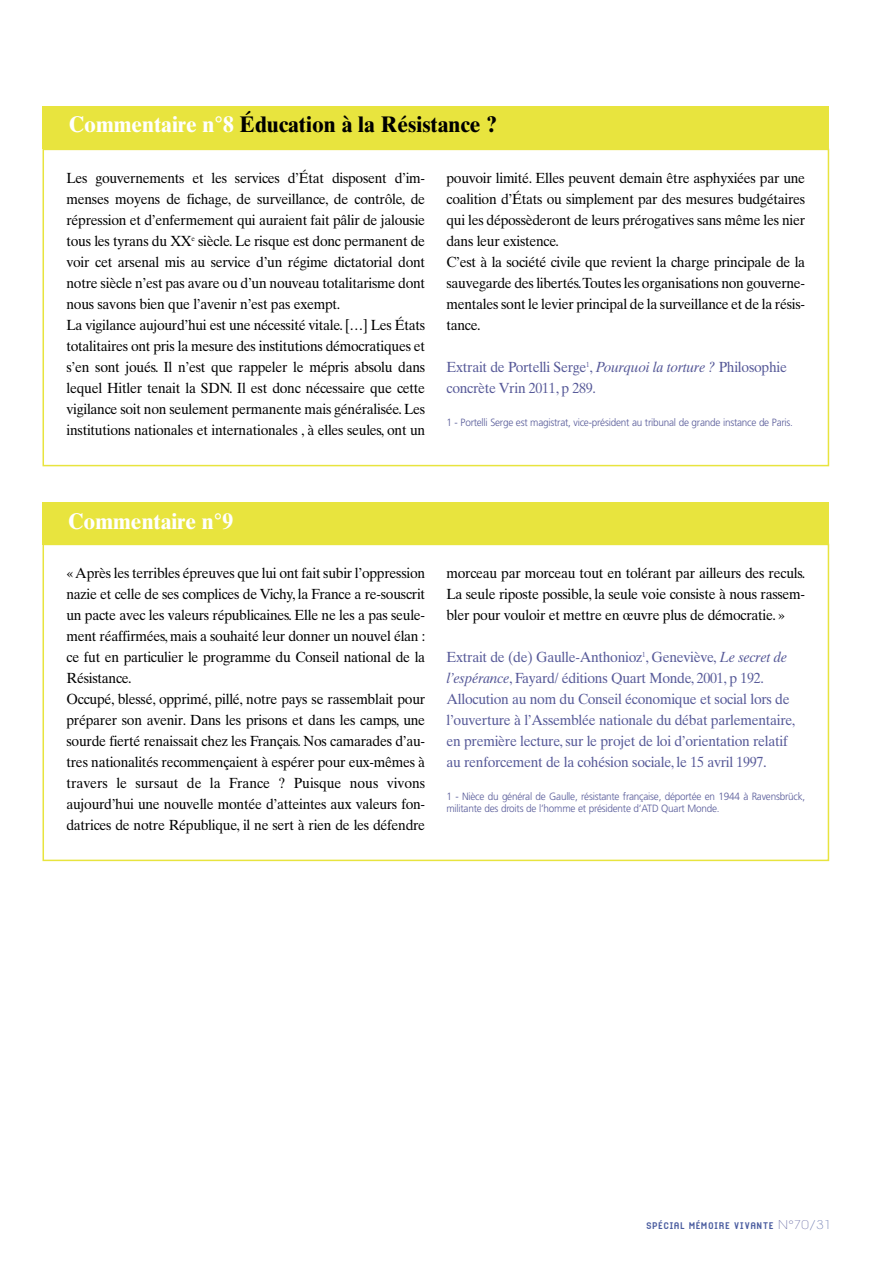
<style>
.page{position:relative;width:893px;height:1263px;background:#fff}
.page>*{position:absolute;margin:0;border:0;box-sizing:border-box;transform-origin:0 0}
.t1{font:700 22.5px "Times Ten";color:#000;scale:.95 1}
.t2{font:700 22.5px "Times Ten";color:#fff;scale:.95 1}
.t3{font:14.7px/21px "Times Ten";letter-spacing:-.02em;color:#000;scale:.95 1}
.t4{font:14.7px/21px "Times Ten";letter-spacing:-.02em;color:#565998;scale:.95 1}
.t5{font:12px "G Azole";letter-spacing:.015em;color:#4c5ea0;scale:1.12 1}
.t6{font:300 10.5px/12px "Frutiger";letter-spacing:-.02em;color:#565998;scale:.95 1}
.s1{color:#fff}
.s2{font-style:italic}
.s3{font-family:"Avant Garde";font-weight:200;color:#565998}
.s4{font-family:"Avant Garde";font-weight:200}
</style>
<div class="page">
<div style="left:43px;top:149px;width:786px;height:317px;border:2px solid #e8e43e"></div>
<div style="left:43px;top:106px;width:786px;height:42px;background:#e8e43e"></div>
<div style="left:43px;top:544px;width:786px;height:317px;border:2px solid #e8e43e"></div>
<div style="left:43px;top:502px;width:786px;height:42px;background:#e8e43e"></div>
<h1 class="t1" style="left:69px;top:111px;width:452px"><span class="s1">Commentaire n°8</span> Éducation à la Résistance ?</h1>
<p class="t3" style="left:67px;top:168px;width:379px">Les gouvernements et les services d’État disposent d’im&shy;menses moyens de fichage, de surveillance, de contrôle, de répression et d’enfermement qui auraient fait pâlir de jalousie tous les tyrans du XX<sup>e</sup> siècle. Le risque est donc permanent de voir cet arsenal mis au service d’un régime dictatorial dont notre siècle n’est pas avare ou d’un nouveau totalitarisme dont nous savons bien que l’avenir n’est pas exempt.<br>La vigilance aujourd’hui est une nécessité vitale. […] Les États totalitaires ont pris la mesure des institutions démocratiques et s’en sont joués. Il n’est que rappeler le mépris absolu dans lequel Hitler tenait la SDN. Il est donc nécessaire que cette vigilance soit non seulement permanente mais généralisée. Les institutions nationales et internationales , à elles seules, ont un</p>
<p class="t3" style="left:446px;top:168px;width:379px">pouvoir limité. Elles peuvent demain être asphyxiées par une coalition d’États ou simplement par des mesures budgétaires qui les dépossèderont de leurs prérogatives sans même les nier dans leur existence.<br>C’est à la société civile que revient la charge principale de la sauvegarde des libertés.Toutes les organisations non gouverne&shy;mentales sont le levier principal de la surveillance et de la résis&shy;tance.</p>
<p class="t4" style="left:446px;top:357px;width:360px">Extrait de Portelli Serge<sup>1</sup>, <span class="s2">Pourquoi la torture ?</span> Philosophie concrète Vrin 2011, p 289.</p>
<p class="t6" style="left:446px;top:417px;width:366px">1 - Portelli Serge est magistrat, vice-président au tribunal de grande instance de Paris.</p>
<h1 class="t2" style="left:68px;top:507px;width:175px">Commentaire n°9</h1>
<p class="t3" style="left:67px;top:563px;width:379px">«Après les terribles épreuves que lui ont fait subir l’oppression nazie et celle de ses complices de Vichy, la France a re-souscrit un pacte avec les valeurs républicaines. Elle ne les a pas seule&shy;ment réaffirmées, mais a souhaité leur donner un nouvel élan : ce fut en particulier le programme du Conseil national de la Résistance.<br>Occupé, blessé, opprimé, pillé, notre pays se rassemblait pour préparer son avenir. Dans les prisons et dans les camps, une sourde fierté renaissait chez les Français. Nos camarades d’au&shy;tres nationalités recommençaient à espérer pour eux-mêmes à travers le sursaut de la France ? Puisque nous vivons aujourd’hui une nouvelle montée d’atteintes aux valeurs fon&shy;datrices de notre République, il ne sert à rien de les défendre</p>
<p class="t3" style="left:446px;top:563px;width:379px;text-align:justify">morceau par morceau tout en tolérant par ailleurs des reculs.<br>La seule riposte possible, la seule voie consiste à nous rassem&shy;bler pour vouloir et mettre en œuvre plus de démocratie. »</p>
<p class="t4" style="left:446px;top:647px;width:369px">Extrait de (de) Gaulle-Anthonioz<sup>1</sup>, Geneviève, <span class="s2">Le secret de l’espérance</span>, Fayard/ éditions Quart Monde, 2001, p 192.<br>Allocution au nom du Conseil économique et social lors de l’ouverture à l’Assemblée nationale du débat parlementaire, en première lecture, sur le projet de loi d’orientation relatif au renforcement de la cohésion sociale, le 15 avril 1997.</p>
<p class="t6" style="left:446px;top:791px;width:379px">1 - Nièce du général de Gaulle, résistante française, déportée en 1944 à Ravensbrück, militante des droits de l’homme et présidente d’ATD Quart Monde.</p>
<p class="t5" style="left:647px;top:1220px;width:167px">SPÉCIAL MÉMOIRE VIVANTE <span class="s3">N°70</span><span class="s4">/31</span></p>
</div>
